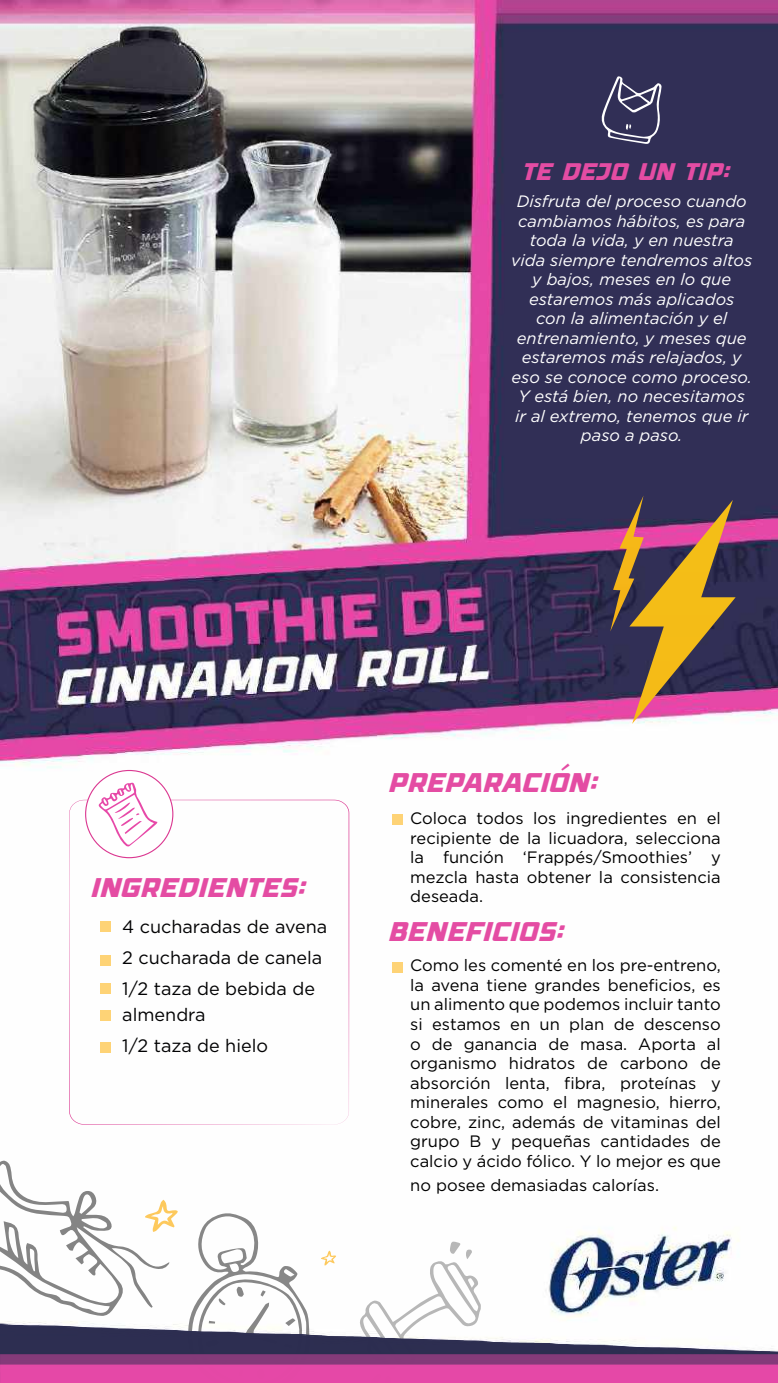
<style>
.page{position:relative;width:778px;height:1383px;background:#fff}
.page>*{position:absolute;margin:0;border:0;box-sizing:border-box;transform-origin:0 0}
.t1{font:italic 27px "Avega";letter-spacing:-.02em;color:#e44ca3}
.t2{font:italic 24px "Avega";letter-spacing:-.02em;color:#e44ca3}
.t3{font:18px/25.5px "Gotham";color:#020203}
.t4{font:16.5px/19.5px "Gotham";color:#000;text-align:justify}
.t5{font:italic 16.5px/19.5px "Gotham";color:#fff;text-align:center}
</style>
<div class="page">
<img style="left:0;top:0;width:778px;height:1323px">
<svg style="left:188px;top:1211px;width:122px;height:112px"></svg>
<svg style="left:359px;top:1241px;width:122px;height:82px"></svg>
<svg style="left:321px;top:1250px;width:15px;height:15px"></svg>
<svg style="left:0;top:1160px;width:178px;height:156px"></svg>
<svg style="left:69px;top:799px;width:280px;height:325px"></svg>
<div style="left:86px;top:770px;width:87px;height:87px;background:#fff;border-radius:50%"></div>
<div style="left:100px;top:921px;width:10px;height:11px;background:#fed376"></div>
<div style="left:100px;top:954px;width:10px;height:11px;background:#fed376"></div>
<div style="left:100px;top:983px;width:10px;height:10px;background:#fed376"></div>
<div style="left:100px;top:1042px;width:10px;height:10px;background:#fed376"></div>
<div style="left:100px;top:1010px;width:10px;height:10px;background:#fed376"></div>
<svg style="left:610px;top:495px;width:125px;height:229px"></svg>
<svg style="left:98px;top:782px;width:59px;height:65px"></svg>
<div style="left:392px;top:814px;width:10px;height:11px;background:#fed376"></div>
<div style="left:392px;top:961px;width:10px;height:11px;background:#fed376"></div>
<svg style="left:600px;top:76px;width:61px;height:68px"></svg>
<img style="left:0;top:1323px;width:778px;height:59px">
<h2 class="t2" style="left:523px;top:154px;width:210px">TE DEJO UN TIP:</h2>
<p class="t5" style="left:511px;top:191px;width:242px">Disfruta del proceso cuando cambiamos hábitos, es para toda la vida, y en nuestra vida siempre tendremos altos y bajos, meses en lo que estaremos más aplicados<br>con la alimentación y el entrenamiento, y meses que estaremos más relajados, y eso se conoce como proceso.<br>Y está bien, no necesitamos ir al extremo, tenemos que ir paso a paso.</p>
<h1 class="t1" style="left:92px;top:868px;width:217px">INGREDIENTES:</h1>
<p class="t3" style="left:101px;top:913px;width:228px">• 4 cucharadas de avena</p>
<p class="t3" style="left:101px;top:944px;width:223px">• 2 cucharada de canela</p>
<p class="t3" style="left:122px;top:975px;width:194px;text-indent:-21px">• 1/2 taza de bebida de almendra</p>
<p class="t3" style="left:101px;top:1032px;width:169px">• 1/2 taza de hielo</p>
<h1 class="t1" style="left:389px;top:763px;width:211px">PREPARACIÓN:</h1>
<p class="t4" style="left:410px;top:808px;width:312px">Coloca todos los ingredientes en el recipiente de la licuadora, selecciona la función ‘Frappés/Smoothies’ y mezcla hasta obtener la consistencia deseada.</p>
<h1 class="t1" style="left:389px;top:913px;width:178px">BENEFICIOS:</h1>
<p class="t4" style="left:410px;top:955px;width:312px">Como les comenté en los pre-entreno, la avena tiene grandes beneficios, es un alimento que podemos incluir tanto si estamos en un plan de descenso o de ganancia de masa. Aporta al organismo hidratos de carbono de absorción lenta, fibra, proteínas y minerales como el magnesio, hierro, cobre, zinc, además de vitaminas del grupo B y pequeñas cantidades de calcio y ácido fólico. Y lo mejor es que</p>
<p class="t4" style="left:410px;top:1174px;width:250px">no posee demasiadas calorías.</p>
</div>
